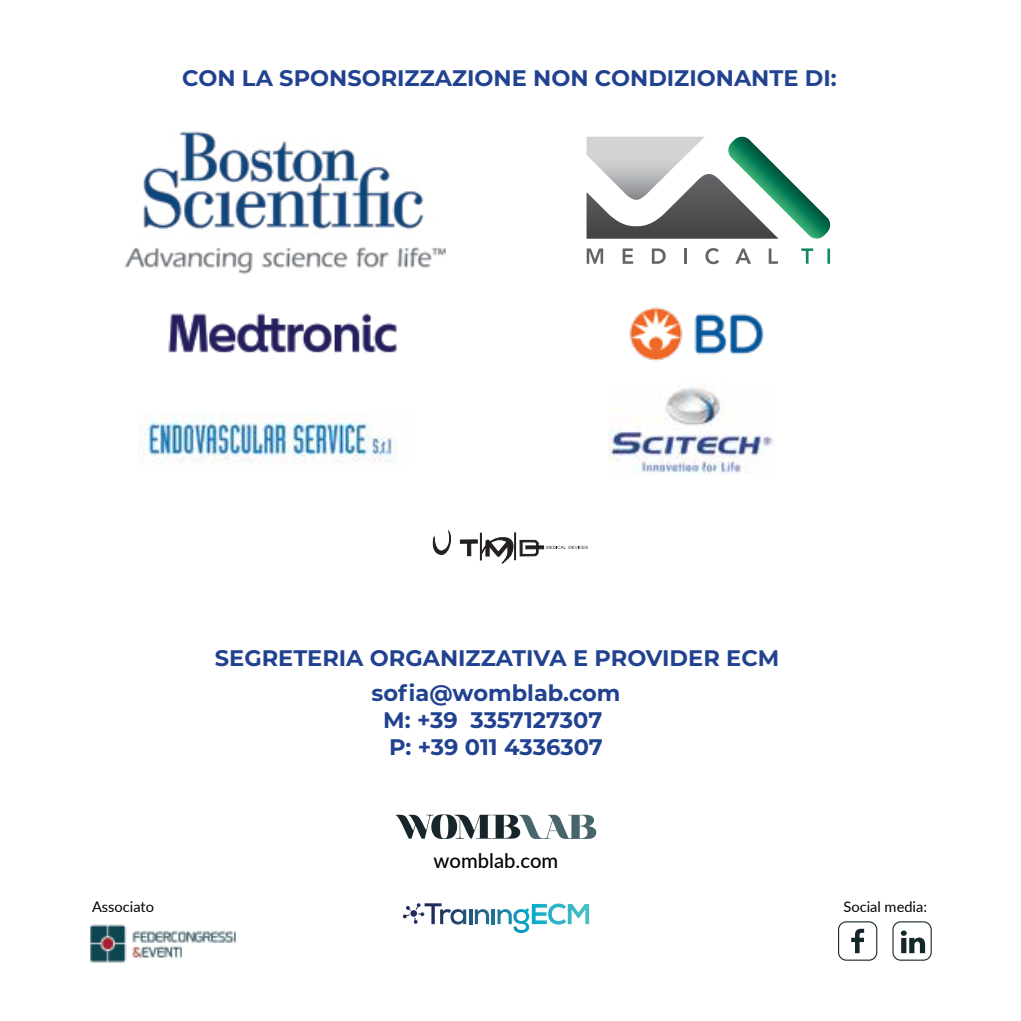
<style>
.page{position:relative;width:1021px;height:1021px;background:#fff}
.page>*{position:absolute;margin:0;border:0;box-sizing:border-box;transform-origin:0 0}
.t1{font:700 22.5px/27px "Montserrat";color:#214290;text-align:center}
.t2{font:500 20.25px "Lato";color:#000}
.t3{font:14.62px "Lato";color:#000}
</style>
<div class="page">
<svg style="left:900px;top:930px;width:25px;height:23px"></svg>
<svg style="left:851px;top:928px;width:13px;height:25px"></svg>
<div style="left:838px;top:921px;width:39px;height:39px;border:1px solid #15262a;border-radius:8px"></div>
<div style="left:892px;top:921px;width:39px;height:39px;border:1px solid #15262a;border-radius:8px"></div>
<img style="left:90px;top:924px;width:146px;height:39px">
<svg style="left:396px;top:814px;width:200px;height:25px"></svg>
<svg style="left:403px;top:903px;width:63px;height:21px"></svg>
<hr style="left:469px;top:909px;width:3px;height:15px;background:#23567d">
<svg style="left:475px;top:909px;width:14px;height:15px"></svg>
<hr style="left:491px;top:909px;width:3px;height:15px;background:#217196">
<svg style="left:497px;top:903px;width:92px;height:30px"></svg>
<img style="left:124px;top:131px;width:322px;height:144px">
<img style="left:629px;top:307px;width:135px;height:77px">
<img style="left:168px;top:313px;width:229px;height:40px">
<svg style="left:801px;top:248px;width:29px;height:16px"></svg>
<svg style="left:586px;top:248px;width:17px;height:16px"></svg>
<svg style="left:622px;top:248px;width:11px;height:16px"></svg>
<svg style="left:652px;top:248px;width:13px;height:16px"></svg>
<hr style="left:684px;top:248px;width:3px;height:16px;background:#636466">
<svg style="left:705px;top:248px;width:14px;height:16px"></svg>
<svg style="left:735px;top:248px;width:16px;height:16px"></svg>
<svg style="left:768px;top:248px;width:10px;height:16px"></svg>
<svg style="left:586px;top:137px;width:244px;height:102px"></svg>
<img style="left:138px;top:411px;width:259px;height:52px">
<svg style="left:432px;top:531px;width:19px;height:24px"></svg>
<svg style="left:460px;top:533px;width:78px;height:31px"></svg>
<div style="left:526px;top:546px;width:17px;height:3px;background:#231f20;border:1px solid #231f20"></div>
<svg style="left:546px;top:546px;width:41px;height:3px"></svg>
<img style="left:608px;top:384px;width:166px;height:90px">
<p class="t1" style="left:182px;top:64px;width:656px">CON LA SPONSORIZZAZIONE NON CONDIZIONANTE DI:</p>
<p class="t1" style="left:215px;top:643px;width:566px">SEGRETERIA ORGANIZZATIVA E PROVIDER ECM</p>
<p class="t1" style="left:371px;top:678px;width:250px">sofia@womblab.com<br>M: +39 3357127307<br>P: +39 011 4336307</p>
<p class="t2" style="left:433px;top:846px;width:126px">womblab.com</p>
<p class="t3" style="left:92px;top:896px;width:64px">Associato</p>
<p class="t3" style="left:843px;top:896px;width:85px">Social media:</p>
</div>
